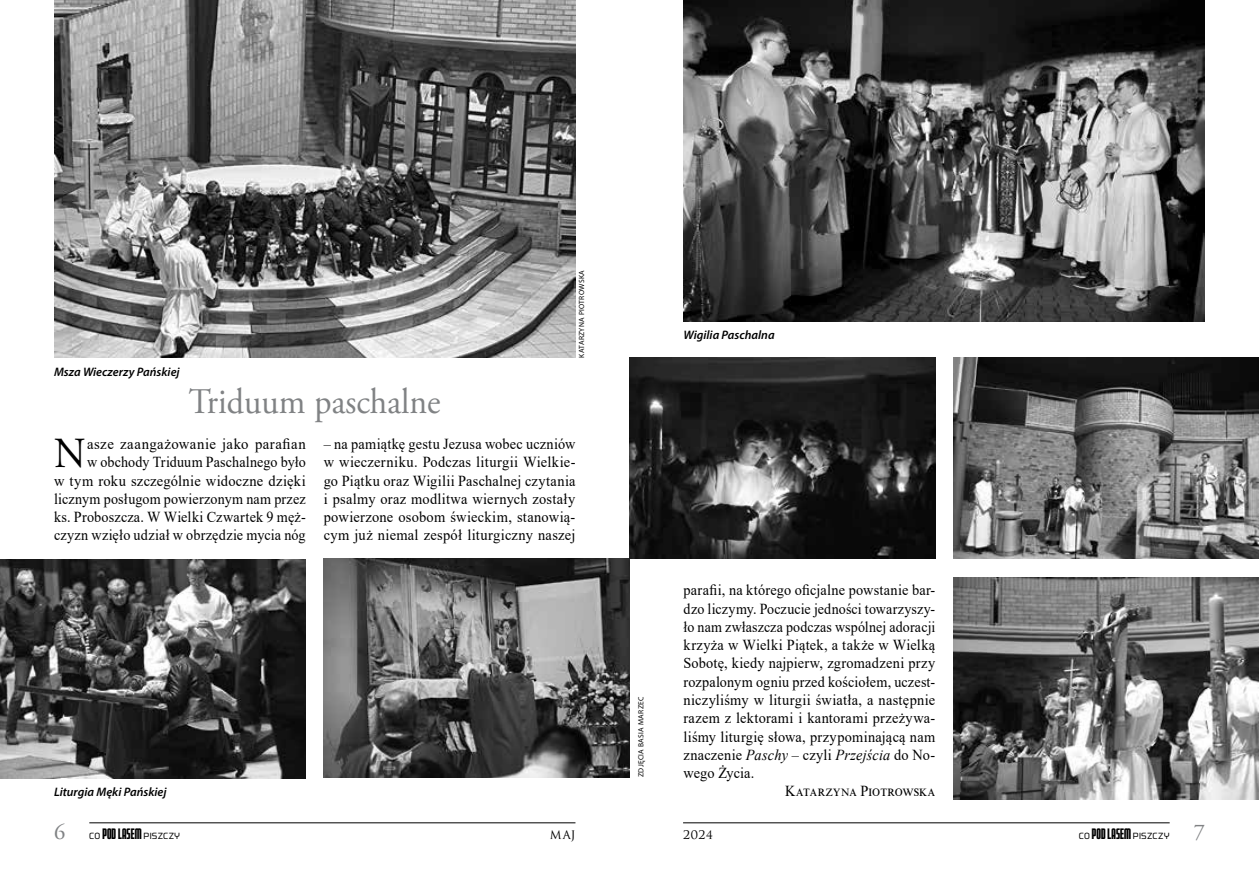
<style>
.page{position:relative;width:1259px;height:893px;background:#fff}
.page>*{position:absolute;margin:0;border:0;box-sizing:border-box;transform-origin:0 0}
.t1{font:42.75px "Adobe Garamond Pro";color:#000;scale:.94 1}
.t2{font:36px "Adobe Garamond Pro";color:#808284;scale:.94 1}
.t3{font:22.5px "Adobe Garamond Pro";color:#808284}
.t4{font:15.3px/18.3px "Times New Roman";letter-spacing:.015em;color:#000;text-align:justify;scale:.94 1}
.t5{font:15.3px/18.3px "Times New Roman";letter-spacing:.015em;color:#000;text-align:right}
.t6{font:15.3px "Times New Roman";letter-spacing:.015em;color:#000;scale:.92 1}
.t7{font:15.3px "Times New Roman";letter-spacing:.015em;color:#000;scale:.93 1}
.t8{font:15.3px "Times New Roman";letter-spacing:.015em;color:#000;scale:.95 1}
.t9{font:15.3px "Times New Roman";letter-spacing:.08em;color:#000;scale:.94 1}
.t10{font:13.5px "Trajan Pro";letter-spacing:.025em;color:#000;scale:.94 1}
.t11{font:italic 600 12.3px "Myriad Pro";color:#000}
.t12{font:9px "Morgan Big";letter-spacing:.03em;color:#000;scale:.94 1}
.t13{font:7.5px "Myriad Pro";letter-spacing:.04em;color:#000}
.s1{font-style:italic}
.s2{font-family:"Morgan Tower Four";font-size:15.3px}
</style>
<div class="page">
<hr style="left:89px;top:823px;width:486px;height:1px;background:#000">
<hr style="left:683px;top:823px;width:486px;height:1px;background:#000">
<img style="left:54px;top:0;width:521px;height:358px">
<img style="left:0;top:559px;width:306px;height:219px">
<img style="left:324px;top:559px;width:305px;height:218px">
<img style="left:683px;top:0;width:521px;height:321px">
<img style="left:629px;top:358px;width:306px;height:201px">
<img style="left:953px;top:358px;width:306px;height:201px">
<img style="left:953px;top:577px;width:306px;height:223px">
<p class="t11" style="left:54px;top:364px;width:127px">Msza Wieczerzy Pańskiej</p>
<h2 class="t2" style="left:189px;top:380px;width:269px">Triduum paschalne</h2>
<p class="t13" style="left:577px;top:358px;width:89px;rotate:-90deg">KATARZYNA PIOTROWSKA</p>
<p class="t5" style="left:54px;top:434px;width:253px">asze zaangażowanie jako parafian<br>w obchody Triduum Paschalnego było<br>w tym roku szczególnie widoczne dzięki licznym posługom powierzonym nam przez ks. Proboszcza. W Wielki Czwartek 9 męż&shy;czyzn wzięło udział w obrzędzie mycia nóg</p>
<p class="t4" style="left:324px;top:434px;width:269px">– na pamiątkę gestu Jezusa wobec uczniów w wieczerniku. Podczas liturgii Wielkie&shy;go Piątku oraz Wigilii Paschalnej czytania i psalmy oraz modlitwa wiernych zostały powierzone osobom świeckim, stanowią&shy;cym już niemal zespół liturgiczny naszej</p>
<h1 class="t1" style="left:54px;top:428px;width:35px">N</h1>
<p class="t11" style="left:54px;top:784px;width:114px">Liturgia Męki Pańskiej</p>
<p class="t11" style="left:683px;top:327px;width:93px">Wigilia Paschalna</p>
<p class="t13" style="left:636px;top:777px;width:82px;rotate:-90deg">ZDJĘCIA BASIA MARZEC</p>
<p class="t4" style="left:683px;top:581px;width:269px">parafii, na którego oficjalne powstanie bar-</p>
<p class="t6" style="left:683px;top:598px;width:275px">dzo liczymy. Poczucie jedności towarzyszy-</p>
<p class="t6" style="left:683px;top:616px;width:275px">ło nam zwłaszcza podczas wspólnej adoracji</p>
<p class="t4" style="left:683px;top:635px;width:269px">krzyża w Wielki Piątek, a także w Wielką</p>
<p class="t4" style="left:683px;top:654px;width:269px">Sobotę, kiedy najpierw, zgromadzeni przy</p>
<p class="t7" style="left:683px;top:671px;width:272px">rozpalonym ogniu przed kościołem, uczest-</p>
<p class="t8" style="left:683px;top:689px;width:266px">niczyliśmy w liturgii światła, a następnie</p>
<p class="t4" style="left:683px;top:709px;width:269px">razem z lektorami i kantorami przeżywa-</p>
<p class="t4" style="left:683px;top:727px;width:269px">liśmy liturgię słowa, przypominającą nam</p>
<p class="t4" style="left:683px;top:745px;width:269px">znaczenie <span class="s1">Paschy</span> – czyli <span class="s1">Przejścia</span> do No-</p>
<p class="t4" style="left:683px;top:763px;width:77px">wego Życia.</p>
<p class="t9" style="left:785px;top:780px;width:160px">Katarzyna Piotrowska</p>
<h3 class="t3" style="left:54px;top:819px;width:13px">6</h3>
<p class="t12" style="left:89px;top:830px;width:98px">CO <span class="s2">POD LASEM</span> PISZCZY</p>
<p class="t10" style="left:550px;top:826px;width:29px">maj</p>
<p class="t10" style="left:683px;top:826px;width:33px">2024</p>
<p class="t12" style="left:1078px;top:830px;width:98px">CO <span class="s2">POD LASEM</span> PISZCZY</p>
<h3 class="t3" style="left:1193px;top:819px;width:13px">7</h3>
</div>
